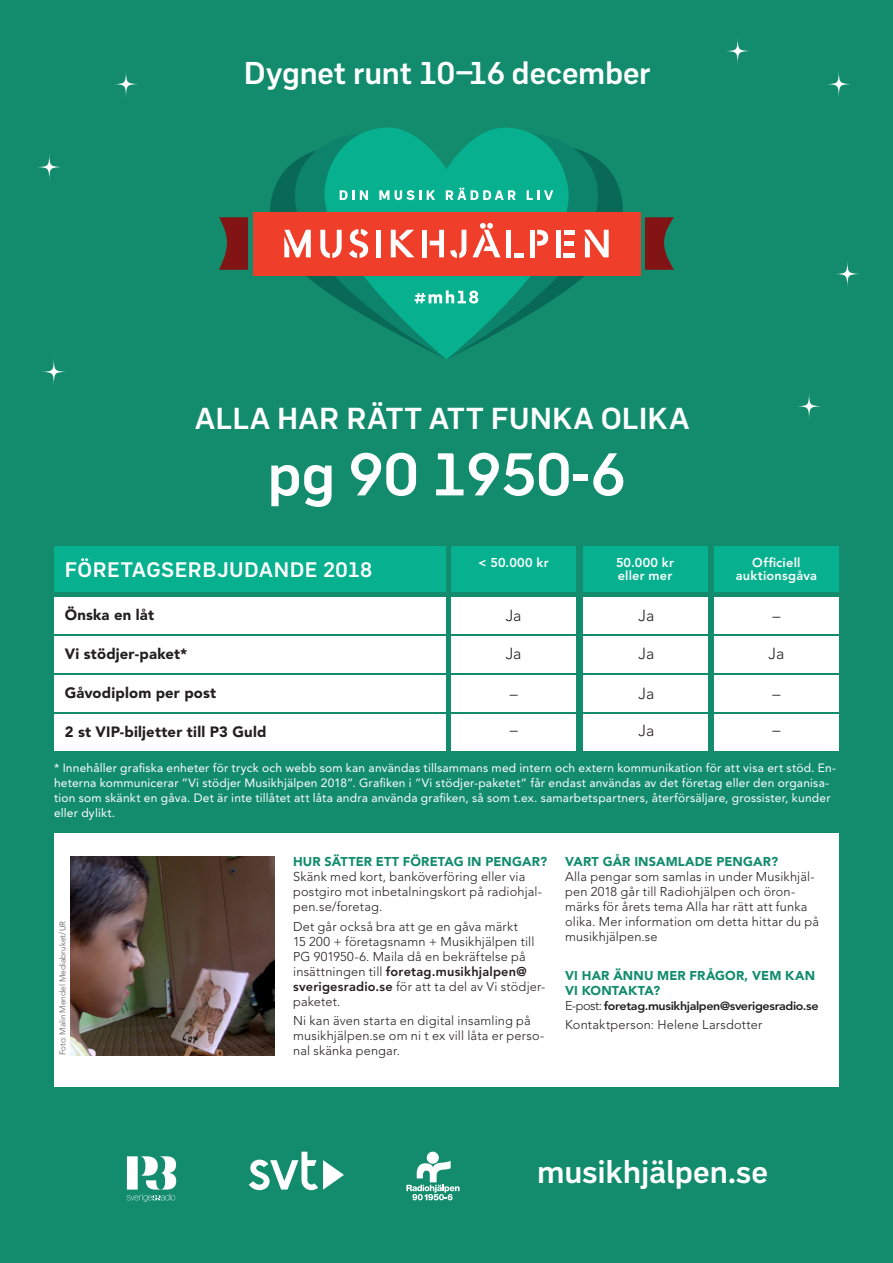
<style>
.page{position:relative;width:893px;height:1263px;background:#138c6e}
.page>*{position:absolute;margin:0;border:0;box-sizing:border-box;transform-origin:0 0}
.t1{font:700 60.15px "Publik";color:#fff}
.t2{font:700 31.95px "Publik";letter-spacing:-.005em;color:#fff}
.t3{font:700 31.5px "Publik";letter-spacing:-.005em;color:#fff}
.t4{font:700 30.3px "Publik";letter-spacing:.01em;color:#fff}
.t5{font:700 21px "Publik";letter-spacing:.02em;color:#fff}
.t6{font:300 15.9px "Avenir LT Pro";letter-spacing:-.01em;color:#231f20}
.t7{font:900 14.85px "Avenir LT Pro";letter-spacing:.015em;color:#231f20}
.t8{font:300 12.75px/15px "Avenir LT Pro";letter-spacing:.015em;color:#231f20}
.t9{font:900 12.75px/15px "Avenir LT Pro";letter-spacing:.01em;color:#138c6e}
.t10{font:800 12.75px/12.8px "Avenir LT Pro";letter-spacing:.02em;color:#fff}
.t11{font:12px/15px "Avenir LT Pro";letter-spacing:.015em;color:#fff}
.t12{font:800 11.7px "Avenir LT Pro";letter-spacing:-.03em;color:#231f20;scale:1.07 1}
.t13{font:300 8.25px "Avenir LT Pro";letter-spacing:.005em;color:#57585a}
.s1{font-weight:800}
.s2{font-weight:300;font-size:12.75px}
</style>
<div class="page">
<div style="left:427px;top:1152px;width:12px;height:12px;background:#fff;border-radius:50%"></div>
<svg style="left:406px;top:1161px;width:54px;height:39px"></svg>
<svg style="left:127px;top:1156px;width:49px;height:46px"></svg>
<svg style="left:249px;top:1152px;width:95px;height:38px"></svg>
<div style="left:54px;top:833px;width:785px;height:253px;background:#fff"></div>
<div style="left:54px;top:546px;width:391px;height:46px;background:#07b18f"></div>
<div style="left:451px;top:546px;width:125px;height:46px;background:#07b18f"></div>
<div style="left:583px;top:546px;width:124px;height:46px;background:#07b18f"></div>
<div style="left:714px;top:546px;width:125px;height:46px;background:#07b18f"></div>
<div style="left:54px;top:597px;width:391px;height:36px;background:#fff"></div>
<div style="left:451px;top:597px;width:125px;height:36px;background:#fff"></div>
<div style="left:583px;top:597px;width:124px;height:36px;background:#fff"></div>
<div style="left:714px;top:597px;width:125px;height:36px;background:#fff"></div>
<div style="left:54px;top:636px;width:391px;height:36px;background:#fff"></div>
<div style="left:451px;top:636px;width:125px;height:36px;background:#fff"></div>
<div style="left:583px;top:636px;width:124px;height:36px;background:#fff"></div>
<div style="left:714px;top:636px;width:125px;height:36px;background:#fff"></div>
<div style="left:54px;top:714px;width:391px;height:37px;background:#fff"></div>
<div style="left:451px;top:714px;width:125px;height:37px;background:#fff"></div>
<div style="left:583px;top:714px;width:124px;height:37px;background:#fff"></div>
<div style="left:714px;top:714px;width:125px;height:37px;background:#fff"></div>
<div style="left:54px;top:675px;width:391px;height:37px;background:#fff"></div>
<div style="left:451px;top:675px;width:125px;height:37px;background:#fff"></div>
<div style="left:583px;top:675px;width:124px;height:37px;background:#fff"></div>
<div style="left:714px;top:675px;width:125px;height:37px;background:#fff"></div>
<img style="left:71px;top:857px;width:204px;height:198px">
<svg style="left:114px;top:70px;width:24px;height:28px"></svg>
<svg style="left:827px;top:70px;width:24px;height:28px"></svg>
<svg style="left:835px;top:260px;width:25px;height:28px"></svg>
<svg style="left:37px;top:153px;width:25px;height:28px"></svg>
<svg style="left:42px;top:358px;width:24px;height:28px"></svg>
<svg style="left:726px;top:37px;width:24px;height:28px"></svg>
<svg style="left:797px;top:392px;width:24px;height:28px"></svg>
<svg style="left:248px;top:150px;width:397px;height:135px"></svg>
<svg style="left:317px;top:127px;width:262px;height:232px;fill:#07b18f"></svg>
<svg style="left:219px;top:217px;width:29px;height:53px"></svg>
<svg style="left:645px;top:217px;width:29px;height:53px"></svg>
<div style="left:253px;top:212px;width:387px;height:63px;background:#ef3e2a"></div>
<div style="left:376px;top:230px;width:5px;height:27px;background:#fff"></div>
<div style="left:422px;top:230px;width:5px;height:27px;background:#fff"></div>
<div style="left:506px;top:230px;width:5px;height:27px;background:#fff"></div>
<div style="left:530px;top:230px;width:5px;height:27px;background:#fff"></div>
<div style="left:556px;top:230px;width:5px;height:27px;background:#fff"></div>
<svg style="left:284px;top:230px;width:27px;height:27px"></svg>
<svg style="left:320px;top:230px;width:22px;height:28px"></svg>
<svg style="left:349px;top:229px;width:19px;height:29px"></svg>
<svg style="left:391px;top:230px;width:23px;height:27px"></svg>
<svg style="left:430px;top:230px;width:14px;height:27px"></svg>
<svg style="left:450px;top:230px;width:16px;height:28px"></svg>
<svg style="left:514px;top:253px;width:9px;height:4px"></svg>
<svg style="left:537px;top:230px;width:11px;height:16px"></svg>
<hr style="left:564px;top:230px;width:10px;height:4px;background:#fff">
<hr style="left:564px;top:253px;width:11px;height:4px;background:#fff">
<hr style="left:564px;top:241px;width:10px;height:4px;background:#fff">
<svg style="left:584px;top:230px;width:25px;height:27px"></svg>
<svg style="left:472px;top:223px;width:28px;height:34px"></svg>
<svg style="left:340px;top:190px;width:28px;height:10px"></svg>
<svg style="left:379px;top:190px;width:10px;height:10px"></svg>
<svg style="left:395px;top:190px;width:26px;height:10px"></svg>
<svg style="left:427px;top:190px;width:8px;height:10px"></svg>
<svg style="left:446px;top:188px;width:70px;height:12px"></svg>
<svg style="left:527px;top:190px;width:26px;height:10px"></svg>
<svg style="left:415px;top:290px;width:63px;height:14px"></svg>
<p class="t3" style="left:244px;top:54px;width:408px">Dygnet runt 10–16 december</p>
<p class="t4" style="left:195px;top:400px;width:496px">ALLA HAR RÄTT ATT FUNKA OLIKA</p>
<p class="t1" style="left:267px;top:438px;width:360px">pg 90 1950-6</p>
<p class="t5" style="left:65px;top:557px;width:309px">FÖRETAGSERBJUDANDE 2018</p>
<p class="t10" style="left:478px;top:557px;width:72px">&lt; 50.000 kr</p>
<p class="t10" style="left:616px;top:556px;width:60px">50.000 kr eller mer</p>
<p class="t10" style="left:736px;top:556px;width:83px;text-align:center">Officiell auktionsgåva</p>
<p class="t7" style="left:65px;top:606px;width:91px">Önska en låt</p>
<p class="t6" style="left:506px;top:606px;width:17px">Ja</p>
<p class="t6" style="left:639px;top:606px;width:17px">Ja</p>
<p class="t6" style="left:772px;top:606px;width:9px">–</p>
<p class="t7" style="left:65px;top:645px;width:124px">Vi stödjer-paket*</p>
<p class="t6" style="left:506px;top:644px;width:17px">Ja</p>
<p class="t6" style="left:639px;top:644px;width:17px">Ja</p>
<p class="t6" style="left:768px;top:644px;width:17px">Ja</p>
<p class="t7" style="left:65px;top:684px;width:153px">Gåvodiplom per post</p>
<p class="t6" style="left:510px;top:684px;width:9px">–</p>
<p class="t6" style="left:639px;top:684px;width:17px">Ja</p>
<p class="t6" style="left:772px;top:684px;width:9px">–</p>
<p class="t7" style="left:65px;top:722px;width:203px">2 st VIP-biljetter till P3 Guld</p>
<p class="t6" style="left:510px;top:720px;width:9px">–</p>
<p class="t6" style="left:639px;top:721px;width:17px">Ja</p>
<p class="t6" style="left:772px;top:720px;width:9px">–</p>
<p class="t11" style="left:54px;top:760px;width:784px">* Innehåller grafiska enheter för tryck och webb som kan användas tillsammans med intern och extern kommunikation för att visa ert stöd. En&shy;heterna kommunicerar ”Vi stödjer Musikhjälpen 2018”. Grafiken i ”Vi stödjer-paketet” får endast användas av det företag eller den organisa&shy;tion som skänkt en gåva. Det är inte tillåtet att låta andra använda grafiken, så som t.ex. samarbetspartners, återförsäljare, grossister, kunder eller dylikt.</p>
<p class="t13" style="left:58px;top:1055px;width:136px;rotate:-90deg">Foto: Malin Mendel Mediabruket/UR</p>
<p class="t9" style="left:293px;top:854px;width:256px">HUR SÄTTER ETT FÖRETAG IN PENGAR?</p>
<p class="t8" style="left:293px;top:869px;width:250px">Skänk med kort, banköverföring eller via postgiro mot inbetalningskort på radiohjal&shy;pen.se/foretag.</p>
<p class="t8" style="left:293px;top:919px;width:254px">Det går också bra att ge en gåva märkt<br>15 200 + företagsnamn + Musikhjälpen till PG 901950-6. Maila då en bekräftelse på insättningen till <span class="s1">foretag.musikhjalpen@ sverigesradio.se</span> för att ta del av Vi stödjer&shy;paketet.</p>
<p class="t8" style="left:293px;top:1013px;width:253px">Ni kan även starta en digital insamling på musikhjälpen.se om ni t ex vill låta er perso&shy;nal skänka pengar.</p>
<p class="t9" style="left:565px;top:854px;width:214px">VART GÅR INSAMLADE PENGAR?</p>
<p class="t8" style="left:565px;top:869px;width:255px">Alla pengar som samlas in under Musikhjäl&shy;pen 2018 går till Radiohjälpen och öron&shy;märks för årets tema Alla har rätt att funka olika. Mer information om detta hittar du på musikhjälpen.se</p>
<p class="t9" style="left:565px;top:968px;width:251px">VI HAR ÄNNU MER FRÅGOR, VEM KAN<br>VI KONTAKTA?</p>
<p class="t12" style="left:565px;top:999px;width:238px"><span class="s2">E-post:</span> foretag.musikhjalpen@sverigesradio.se</p>
<p class="t8" style="left:565px;top:1017px;width:199px">Kontaktperson: Helene Larsdotter</p>
<h2 class="t2" style="left:537px;top:1152px;width:233px">musikhjälpen.se</h2>
</div>
